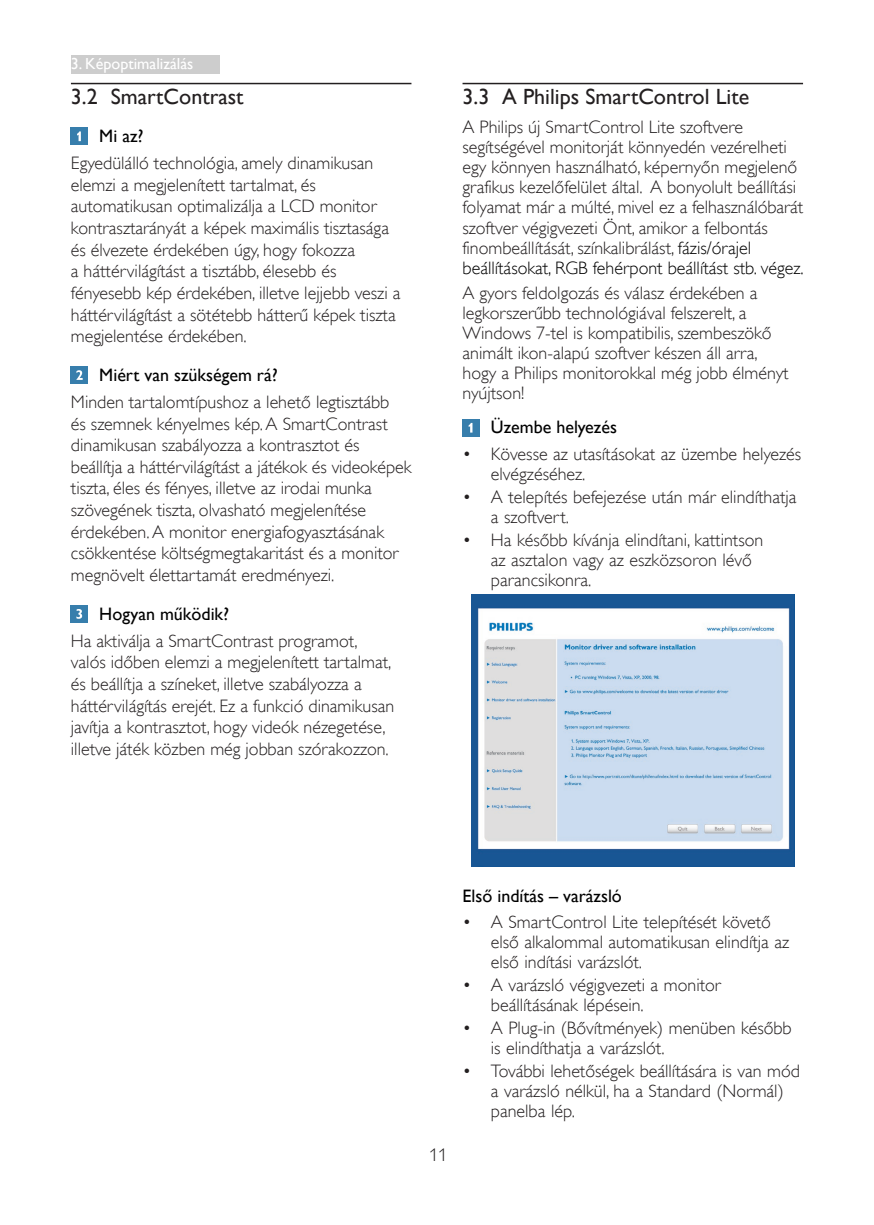
<style>
.page{position:relative;width:874px;height:1225px;background:#fff}
.page>*{position:absolute;margin:0;border:0;box-sizing:border-box;transform-origin:0 0}
.t1{font:22px "Gill Sans Alt One WGL";color:#231f20}
.chapter-paragraph{font:18px/20px "Gill Sans Alt One WGL Light";color:#231f20}
.Heading_4{font:18px "Gill Sans Alt One WGL";color:#000}
.Heading_3{font:18px "Gill Sans Alt One WGL";color:#000}
.t2{font:16px "Gill Sans Alt One WGL";color:#fff}
.s1{color:#000}
</style>
<div class="page">
<div style="left:71px;top:55px;width:148px;height:19px;background:#cdcdcd"></div>
<hr style="left:462px;top:83px;width:340px;height:1px;background:#231f20">
<div style="left:462px;top:419px;width:17px;height:17px;background:#377eac"></div>
<svg style="left:468px;top:423px;width:4px;height:9px"></svg>
<img style="left:471px;top:594px;width:323px;height:272px">
<hr style="left:71px;top:83px;width:340px;height:1px;background:#231f20">
<div style="left:71px;top:128px;width:17px;height:17px;background:#377eac"></div>
<svg style="left:77px;top:131px;width:4px;height:10px"></svg>
<div style="left:71px;top:366px;width:17px;height:17px;background:#377eac"></div>
<svg style="left:76px;top:370px;width:7px;height:10px"></svg>
<div style="left:71px;top:605px;width:17px;height:17px;background:#377eac"></div>
<svg style="left:76px;top:609px;width:6px;height:10px"></svg>
<p class="t2" style="left:71px;top:53px;width:124px">3. Képoptimalizálás</p>
<p class="t1" style="left:71px;top:82px;width:174px">3.2 SmartContrast</p>
<p class="Heading_4" style="left:99px;top:123px;width:46px">Mi az?</p>
<p class="chapter-paragraph" style="left:71px;top:152px;width:331px;line-height:21.6px">Egyedülálló technológia, amely dinamikusan elemzi a megjelenített tartalmat, és automatikusan optimalizálja a LCD monitor kontrasztarányát a képek maximális tisztasága és élvezete érdekében úgy, hogy fokozza<br>a háttérvilágítást a tisztább, élesebb és fényesebb kép érdekében, illetve lejjebb veszi a háttérvilágítást a sötétebb hátterű képek tiszta megjelentése érdekében.</p>
<p class="Heading_4" style="left:99px;top:362px;width:180px">Miért van szükségem rá?</p>
<p class="chapter-paragraph" style="left:71px;top:391px;width:342px;line-height:21.6px">Minden tartalomtípushoz a lehető legtisztább<br>és szemnek kényelmes kép. A SmartContrast dinamikusan szabályozza a kontrasztot és beállítja a háttérvilágítást a játékok és videoképek tiszta, éles és fényes, illetve az irodai munka szövegének tiszta, olvasható megjelenítése érdekében. A monitor energiafogyasztásának csökkentése költségmegtakaritást és a monitor megnövelt élettartamát eredményezi.</p>
<p class="Heading_4" style="left:99px;top:601px;width:131px">Hogyan működik?</p>
<p class="chapter-paragraph" style="left:71px;top:630px;width:324px;line-height:21.6px">Ha aktiválja a SmartContrast programot, valós időben elemzi a megjelenített tartalmat, és beállítja a színeket, illetve szabályozza a háttérvilágítás erejét. Ez a funkció dinamikusan javítja a kontrasztot, hogy videók nézegetése, illetve játék közben még jobban szórakozzon.</p>
<p class="t1" style="left:462px;top:82px;width:288px">3.3 A Philips SmartControl Lite</p>
<p class="chapter-paragraph" style="left:462px;top:117px;width:342px">A Philips új SmartControl Lite szoftvere segítségével monitorját könnyedén vezérelheti egy könnyen használható, képernyőn megjelenő grafikus kezelőfelület által. A bonyolult beállítási folyamat már a múlté, mivel ez a felhasználóbarát szoftver végigvezeti Önt, amikor a felbontás finombeállítását, színkalibrálást, <span class="s1">fázis/órajel beállításokat, RGB fehérpont beállítást stb. végez.</span></p>
<p class="chapter-paragraph" style="left:462px;top:283px;width:327px">A gyors feldolgozás és válasz érdekében a legkorszerűbb technológiával felszerelt, a Windows 7-tel is kompatibilis, szembeszökő animált ikon-alapú szoftver készen áll arra, hogy a Philips monitorokkal még jobb élményt nyújtson!</p>
<p class="Heading_4" style="left:490px;top:415px;width:127px">Üzembe helyezés</p>
<p class="chapter-paragraph" style="left:490px;top:444px;width:312px;text-indent:-28px">• Kövesse az utasításokat az üzembe helyezés elvégzéséhez.</p>
<p class="chapter-paragraph" style="left:490px;top:487px;width:307px;text-indent:-28px">• A telepítés befejezése után már elindíthatja a szoftvert.</p>
<p class="chapter-paragraph" style="left:490px;top:529px;width:274px;text-indent:-28px">• Ha később kívánja elindítani, kattintson az asztalon vagy az eszközsoron lévő parancsikonra.</p>
<p class="chapter-paragraph" style="left:429px;top:1145px;width:19px">11</p>
<p class="Heading_3" style="left:462px;top:883px;width:161px">Első indítás – varázsló</p>
<p class="chapter-paragraph" style="left:490px;top:912px;width:300px;text-indent:-28px">• A SmartControl Lite telepítését követő első alkalommal automatikusan elindítja az első indítási varázslót.</p>
<p class="chapter-paragraph" style="left:490px;top:975px;width:231px;text-indent:-28px">• A varázsló végigvezeti a monitor beállításának lépésein.</p>
<p class="chapter-paragraph" style="left:490px;top:1018px;width:302px;text-indent:-28px">• A Plug-in (Bővítmények) menüben később is elindíthatja a varázslót.</p>
<p class="chapter-paragraph" style="left:490px;top:1061px;width:310px;text-indent:-28px">• További lehetőségek beállítására is van mód a varázsló nélkül, ha a Standard (Normál) panelba lép.</p>
</div>
